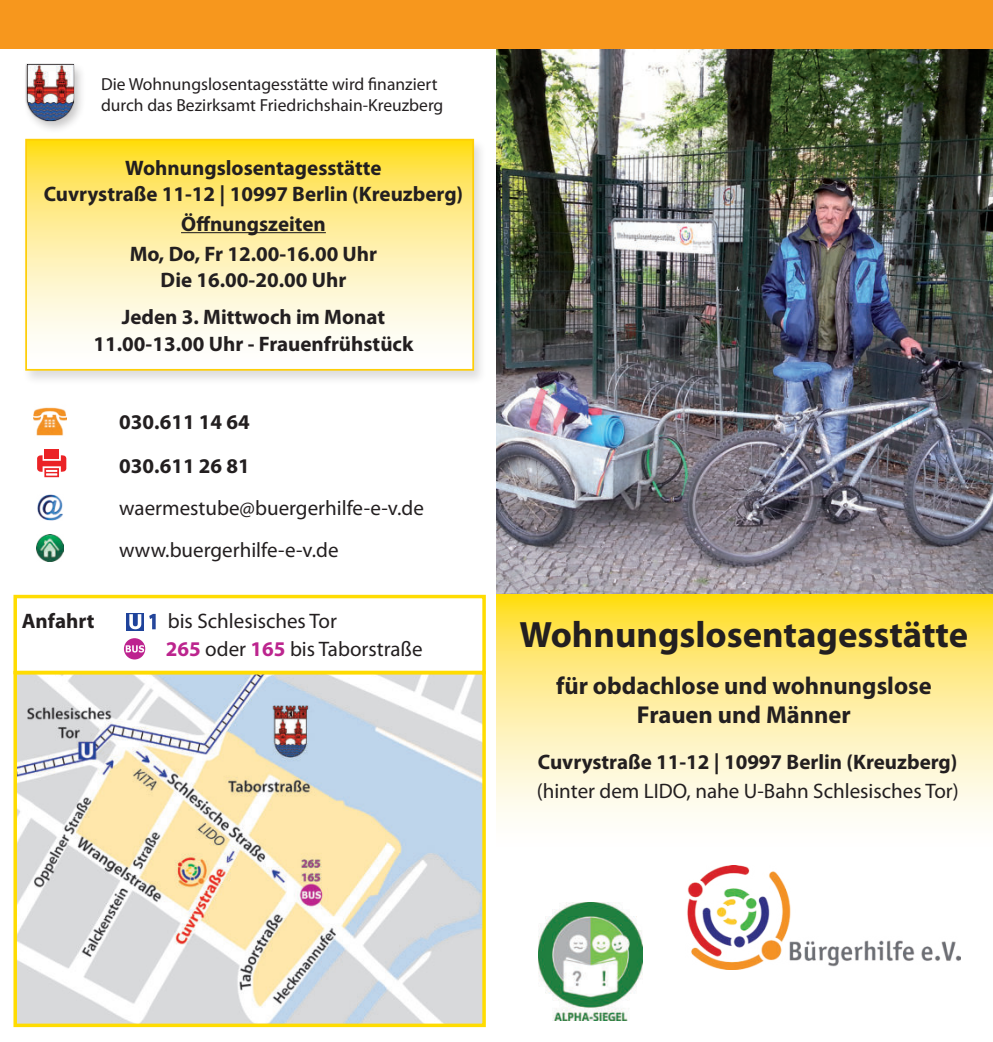
<style>
.page{position:relative;width:993px;height:1042px;background:#fff}
.page>*{position:absolute;margin:0;border:0;box-sizing:border-box;transform-origin:0 0}
.t1{font:700 36.75px "Myriad Pro";color:#231f20}
.t2{font:700 24.5px/29.1px "Myriad Pro";color:#231f20;text-align:center}
.t3{font:700 21px/43.8px "Myriad Pro";color:#231f20;text-align:center}
.t4{font:21px/42px "Myriad Pro";color:#231f20}
.t5{font:17.5px/21px "Myriad Pro";color:#231f20}
.s1{font-weight:700;color:#bc258e}
</style>
<div class="page">
<img style="left:496px;top:48px;width:496px;height:547px">
<img style="left:687px;top:865px;width:273px;height:104px">
<img style="left:18px;top:676px;width:462px;height:346px">
<div style="left:13px;top:671px;width:472px;height:356px;border:4px solid #ffdc01"></div>
<svg style="left:496px;top:595px;width:496px;height:224px;background:#feee9b"></svg>
<div style="left:22px;top:137px;width:465px;height:248px;background:#231f20;opacity:.15"></div>
<svg style="left:28px;top:142px;width:443px;height:226px"></svg>
<hr style="left:181px;top:232px;width:145px;height:1px;background:#231f20">
<div style="left:25px;top:139px;width:449px;height:232px;border:2px solid #fece08"></div>
<img style="left:37px;top:494px;width:26px;height:27px">
<img style="left:36px;top:534px;width:27px;height:28px">
<div style="left:44px;top:450px;width:15px;height:9px;background:#eb2326"></div>
<svg style="left:37px;top:455px;width:29px;height:22px"></svg>
<img style="left:34px;top:407px;width:33px;height:29px">
<div style="left:22px;top:61px;width:64px;height:73px;background:#231f20;opacity:.25"></div>
<div style="left:26px;top:63px;width:49px;height:59px;background:#231f20;opacity:.55"></div>
<img style="left:27px;top:64px;width:46px;height:56px">
<svg style="left:149px;top:613px;width:7px;height:17px"></svg>
<div style="left:13px;top:595px;width:472px;height:79px;border:4px solid #ffdc01"></div>
<svg style="left:126px;top:613px;width:18px;height:17px"></svg>
<svg style="left:129px;top:614px;width:12px;height:15px"></svg>
<svg style="left:124px;top:638px;width:21px;height:21px"></svg>
<svg style="left:126px;top:645px;width:18px;height:7px"></svg>
<img style="left:538px;top:903px;width:104px;height:118px">
<div style="left:0;top:0;width:992px;height:48px;background:#f7971d"></div>
<p class="t5" style="left:101px;top:75px;width:344px">Die Wohnungslosentagesstätte wird finanziert durch das Bezirksamt Friedrichshain-Kreuzberg</p>
<p class="t3" style="left:44px;top:156px;width:421px;line-height:26.1px">Wohnungslosentagesstätte<br>Cuvrystraße 11-12 | 10997 Berlin (Kreuzberg)</p>
<p class="t3" style="left:130px;top:209px;width:249px;line-height:30.3px">Öffnungszeiten<br>Mo, Do, Fr 12.00-16.00 Uhr</p>
<p class="t3" style="left:122px;top:262px;width:265px;line-height:36.6px">Die 16.00-20.00 Uhr<br>Jeden 3. Mittwoch im Monat</p>
<p class="t3" style="left:93px;top:323px;width:321px">11.00-13.00 Uhr - Frauenfrühstück</p>
<p class="t3" style="left:119px;top:401px;width:132px;text-align:left">030.611 14 64<br>030.611 26 81</p>
<p class="t4" style="left:119px;top:488px;width:306px">waermestube@buergerhilfe-e-v.de www.buergerhilfe-e-v.de</p>
<p class="t3" style="left:22px;top:600px;width:74px">Anfahrt</p>
<p class="t4" style="left:166px;top:609px;width:258px;line-height:28px">bis Schlesisches Tor<br><span class="s1">265</span> oder <span class="s1">165</span> bis Taborstraße</p>
<h1 class="t1" style="left:519px;top:616px;width:450px">Wohnungslosentagesstätte</h1>
<p class="t2" style="left:556px;top:672px;width:377px">für obdachlose und wohnungslose<br>Frauen und Männer</p>
<p class="t3" style="left:538px;top:740px;width:421px">Cuvrystraße 11-12 | 10997 Berlin (Kreuzberg)</p>
<p class="t4" style="left:536px;top:772px;width:423px">(hinter dem LIDO, nahe U-Bahn Schlesisches Tor)</p>
</div>
